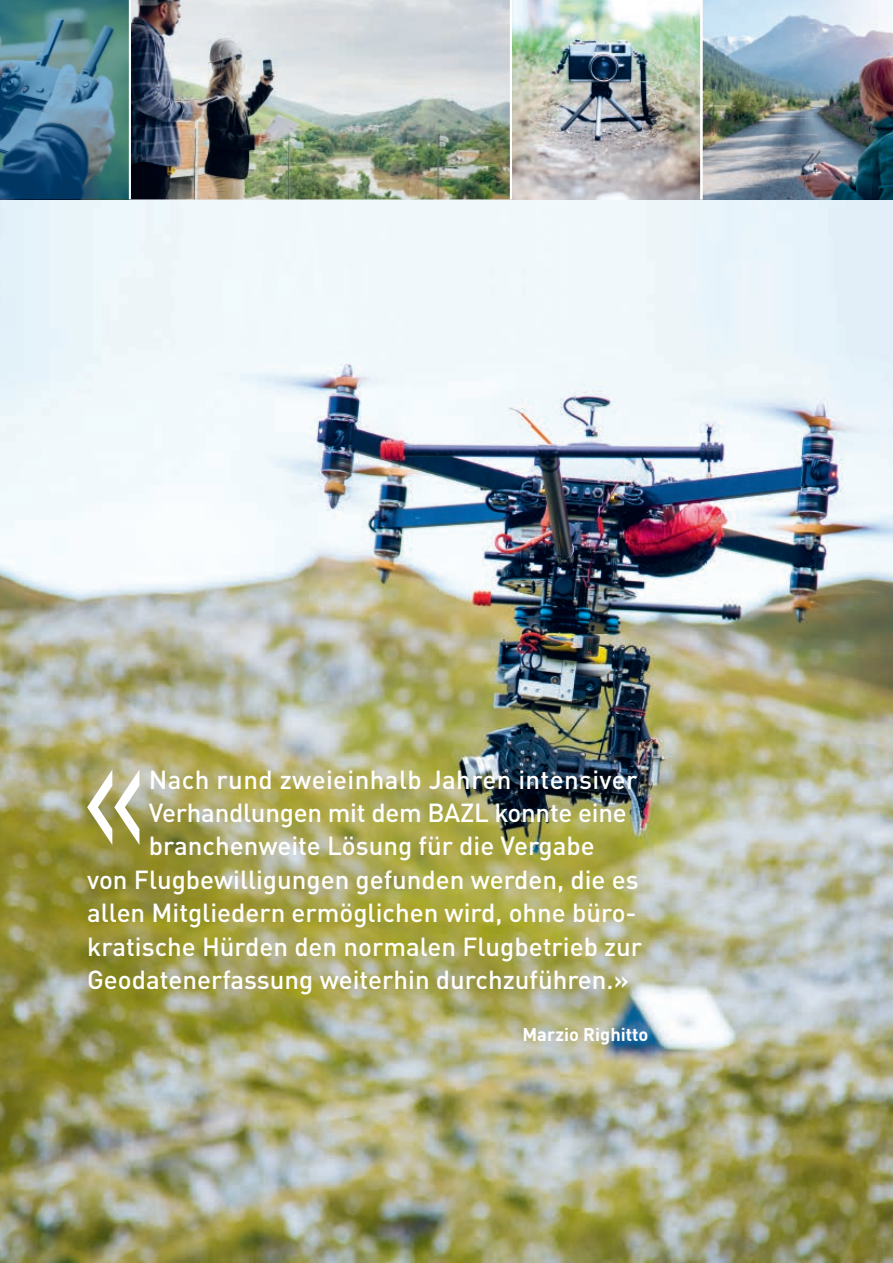
<style>
.page{position:relative;width:893px;height:1263px;background:#fff}
.page>*{position:absolute;margin:0;border:0;box-sizing:border-box;transform-origin:0 0}
.t1{font:179.85px "DINOT";color:#fff;scale:.67 1}
.t2{font:500 25.8px "DINOT";color:#fff}
.t3{font:700 18.3px "DINOT";color:#fff}
</style>
<div class="page">
<img style="left:0;top:199px;width:893px;height:1064px">
<img style="left:512px;top:0;width:188px;height:199px">
<img style="left:702px;top:0;width:191px;height:199px">
<img style="left:131px;top:0;width:379px;height:199px">
<svg style="left:0;top:0;width:129px;height:199px;background:#45798d"></svg>
<h1 class="t1" style="left:82px;top:678px;width:101px">«</h1>
<p class="t2" style="left:149px;top:763px;width:490px">Nach rund zweieinhalb Jahren intensiver</p>
<p class="t2" style="left:149px;top:796px;width:479px">Verhandlungen mit dem BAZL konnte eine</p>
<p class="t2" style="left:149px;top:830px;width:447px">branchenweite Lösung für die Vergabe</p>
<p class="t2" style="left:87px;top:863px;width:553px">von Flugbewilligungen gefunden werden, die es</p>
<p class="t2" style="left:87px;top:896px;width:551px">allen Mitgliedern ermöglichen wird, ohne büro-</p>
<p class="t2" style="left:87px;top:930px;width:557px">kratische Hürden den normalen Flugbetrieb zur</p>
<p class="t2" style="left:87px;top:963px;width:543px">Geodatenerfassung weiterhin durchzuführen.»</p>
<p class="t3" style="left:522px;top:1023px;width:127px">Marzio Righitto</p>
</div>
